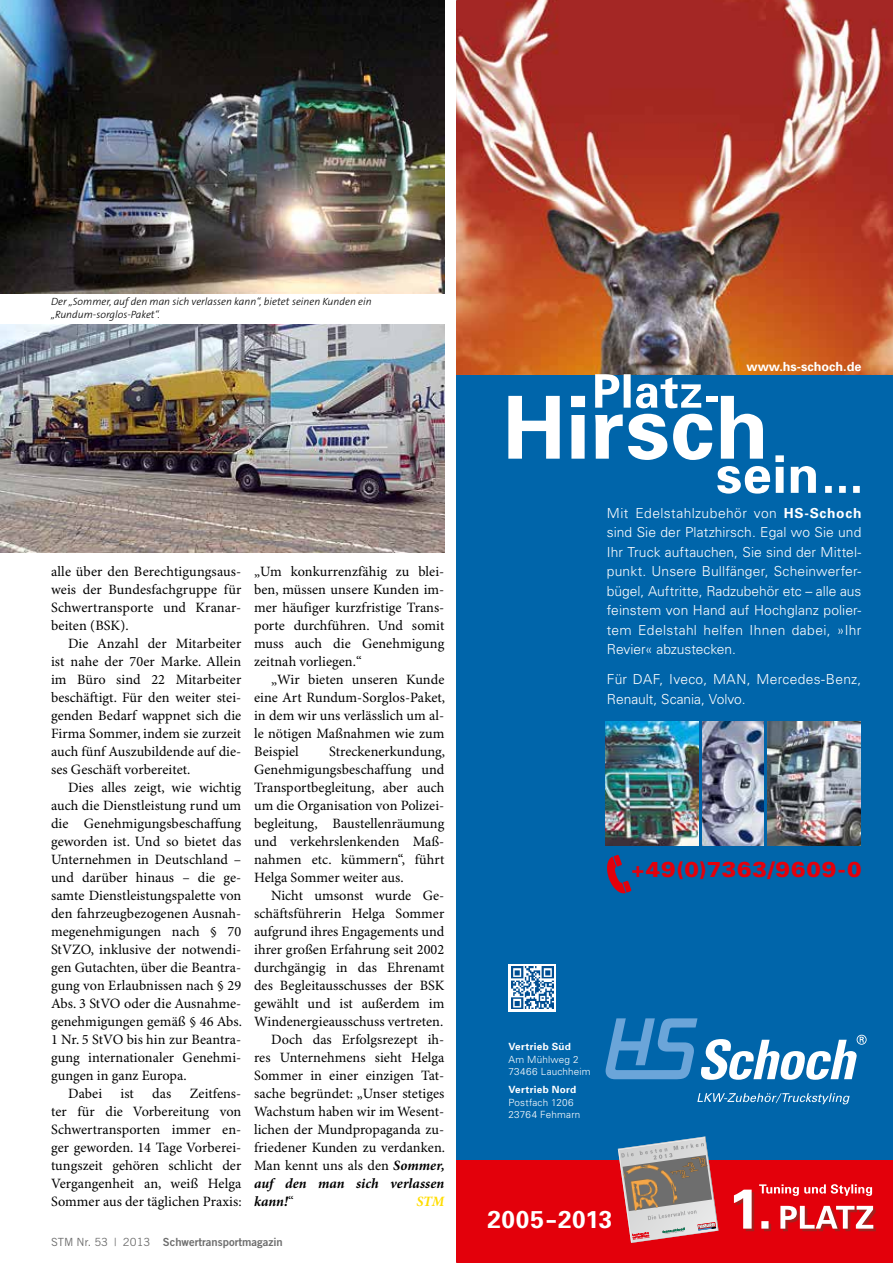
<style>
.page{position:relative;width:893px;height:1263px;background:#fff}
.page>*{position:absolute;margin:0;border:0;box-sizing:border-box;transform-origin:0 0}
.t1{font:700 24.45px "Univers";letter-spacing:.015em;color:#fff}
.t2{font:900 21.6px "Univers";letter-spacing:.045em;color:#e3000b}
.t3{font:14.25px/18px "Minion Pro";letter-spacing:.005em;color:#000;text-align:justify}
.t4{font:italic 700 14.25px "Minion Pro";letter-spacing:.005em;color:#000}
.t5{font:italic 700 14.25px "Minion Pro";color:#fd0}
.t6{font:300 13.8px/19.5px "Univers";letter-spacing:.02em;color:#fff;text-align:justify}
.t7{font:700 12.6px "Univers";color:#fff}
.t8{font:11.25px "Trade Gothic Bold Two";color:#6e6e6e}
.t9{font:italic 300 10.5px/12.3px "The Sans B3";color:#000}
.t10{font:300 9.9px/12.5px "Univers";letter-spacing:.02em;color:#fff}
.t11{font:700 9.9px "Univers";letter-spacing:.03em;color:#fff}
.s1{font-weight:700;font-style:italic}
.s2{font-weight:400;font-style:normal}
.s3{font-family:"Trade Gothic"}
.s4{font-weight:700}
</style>
<div class="page">
<div style="left:456px;top:0;width:437px;height:1263px;background:#0065aa"></div>
<img style="left:456px;top:0;width:437px;height:374px">
<svg style="left:607px;top:855px;width:24px;height:39px"></svg>
<svg style="left:508px;top:374px;width:352px;height:120px"></svg>
<div style="left:707px;top:396px;width:11px;height:5px;background:#fff"></div>
<svg style="left:605px;top:1018px;width:262px;height:62px"></svg>
<svg style="left:697px;top:1093px;width:153px;height:11px"></svg>
<img style="left:702px;top:721px;width:62px;height:124px">
<img style="left:606px;top:721px;width:92px;height:124px">
<img style="left:768px;top:721px;width:92px;height:124px">
<div style="left:456px;top:1161px;width:437px;height:102px;background:#e3000b"></div>
<svg style="left:618px;top:1136px;width:100px;height:107px"></svg>
<svg style="left:734px;top:1184px;width:142px;height:47px"></svg>
<svg style="left:508px;top:964px;width:48px;height:48px"></svg>
<img style="left:511px;top:967px;width:42px;height:42px">
<svg style="left:660px;top:0;width:233px;height:39px;background:#ac3e3a"></svg>
<img style="left:0;top:0;width:444px;height:293px">
<img style="left:0;top:324px;width:444px;height:228px">
<p class="t9" style="left:51px;top:296px;width:322px">Der „Sommer, auf den man sich verlassen kann“, bietet seinen Kunden ein „Rundum-sorglos-Paket“.</p>
<p class="t7" style="left:746px;top:358px;width:117px">www.hs-schoch.de</p>
<p class="t3" style="left:51px;top:563px;width:192px">alle über den Berechtigungsaus&shy;weis der Bundesfachgruppe für Schwertransporte und Kranar&shy;beiten (BSK).</p>
<p class="t3" style="left:51px;top:635px;width:192px;text-indent:17px">Die Anzahl der Mitarbeiter ist nahe der 70er Marke. Allein im Büro sind 22 Mitarbeiter beschäftigt. Für den weiter stei&shy;genden Bedarf wappnet sich die Firma Sommer, indem sie zurzeit auch fünf Auszubildende auf die&shy;ses Geschäft vorbereitet.</p>
<p class="t3" style="left:68px;top:779px;width:175px">Dies alles zeigt, wie wichtig</p>
<p class="t3" style="left:51px;top:797px;width:192px">auch die Dienstleistung rund um</p>
<p class="t3" style="left:51px;top:815px;width:192px">die Genehmigungsbeschaffung</p>
<p class="t3" style="left:51px;top:833px;width:192px">geworden ist. Und so bietet das</p>
<p class="t3" style="left:51px;top:851px;width:192px">Unternehmen in Deutschland –</p>
<p class="t3" style="left:51px;top:869px;width:192px">und darüber hinaus – die ge-</p>
<p class="t3" style="left:51px;top:887px;width:192px">samte Dienstleistungspalette von</p>
<p class="t3" style="left:51px;top:905px;width:192px">den fahrzeugbezogenen Ausnah-</p>
<p class="t3" style="left:51px;top:923px;width:192px">megenehmigungen nach § 70</p>
<p class="t3" style="left:51px;top:941px;width:192px">StVZO, inklusive der notwendi-</p>
<p class="t3" style="left:51px;top:959px;width:192px">gen Gutachten, über die Beantra-</p>
<p class="t3" style="left:51px;top:977px;width:192px">gung von Erlaubnissen nach § 29</p>
<p class="t3" style="left:51px;top:995px;width:192px">Abs. 3 StVO oder die Ausnahme-</p>
<p class="t3" style="left:51px;top:1013px;width:193px">genehmigungen gemäß § 46 Abs.</p>
<p class="t3" style="left:51px;top:1031px;width:192px">1 Nr. 5 StVO bis hin zur Beantra-</p>
<p class="t3" style="left:51px;top:1049px;width:192px">gung internationaler Genehmi-</p>
<p class="t3" style="left:51px;top:1067px;width:137px">gungen in ganz Europa.</p>
<p class="t3" style="left:68px;top:1085px;width:36px">Dabei</p>
<p class="t3" style="left:121px;top:1085px;width:15px">ist</p>
<p class="t3" style="left:152px;top:1085px;width:21px">das</p>
<p class="t3" style="left:51px;top:1085px;width:192px;text-indent:139px">Zeitfens&shy;ter für die Vorbereitung von Schwertransporten immer en&shy;ger geworden. 14 Tage Vorberei&shy;tungszeit gehören schlicht der Vergangenheit an, weiß Helga Sommer aus der täglichen Praxis:</p>
<p class="t3" style="left:254px;top:563px;width:192px">„Um konkurrenzfähig zu blei&shy;ben, müssen unsere Kunden im&shy;mer häufiger kurzfristige Trans&shy;porte durchführen. Und somit muss auch die Genehmigung zeitnah vorliegen.“</p>
<p class="t3" style="left:254px;top:671px;width:193px;text-indent:17px">„Wir bieten unseren Kunde eine Art Rundum-Sorglos-Paket, in dem wir uns verlässlich um al&shy;le nötigen Maßnahmen wie zum Beispiel</p>
<p class="t3" style="left:254px;top:743px;width:193px;text-indent:75px">Streckenerkundung, Genehmigungsbeschaffung und Transportbegleitung, aber auch um die Organisation von Polizei&shy;begleitung, Baustellenräumung und verkehrslenkenden Maß&shy;nahmen etc. kümmern“, führt Helga Sommer weiter aus.</p>
<p class="t3" style="left:271px;top:887px;width:175px">Nicht umsonst wurde Ge-</p>
<p class="t3" style="left:254px;top:905px;width:192px">schäftsführerin Helga Sommer</p>
<p class="t3" style="left:254px;top:923px;width:192px">aufgrund ihres Engagements und</p>
<p class="t3" style="left:254px;top:941px;width:192px">ihrer großen Erfahrung seit 2002</p>
<p class="t3" style="left:254px;top:959px;width:192px">durchgängig in das Ehrenamt</p>
<p class="t3" style="left:254px;top:977px;width:192px">des Begleitausschusses der BSK</p>
<p class="t3" style="left:254px;top:995px;width:192px">gewählt und ist außerdem im</p>
<p class="t3" style="left:254px;top:1013px;width:191px">Windenergieausschuss vertreten.</p>
<p class="t3" style="left:271px;top:1031px;width:175px">Doch das Erfolgsrezept ih-</p>
<p class="t3" style="left:254px;top:1049px;width:192px">res Unternehmens sieht Helga</p>
<p class="t3" style="left:254px;top:1067px;width:192px">Sommer in einer einzigen Tat-</p>
<p class="t3" style="left:254px;top:1085px;width:192px">sache begründet: „Unser stetiges</p>
<p class="t3" style="left:254px;top:1103px;width:192px">Wachstum haben wir im Wesent-</p>
<p class="t3" style="left:254px;top:1121px;width:192px">lichen der Mundpropaganda zu-</p>
<p class="t3" style="left:254px;top:1139px;width:193px">friedener Kunden zu verdanken.</p>
<p class="t3" style="left:254px;top:1157px;width:192px">Man kennt uns als den <span class="s1">Sommer,</span></p>
<p class="t4" style="left:254px;top:1175px;width:192px">auf den man sich verlassen</p>
<p class="t4" style="left:254px;top:1193px;width:41px">kann!<span class="s2">“</span></p>
<p class="t5" style="left:416px;top:1193px;width:30px">STM</p>
<p class="t8" style="left:51px;top:1235px;width:233px"><span class="s3">STM Nr. 53 | 2013</span> Schwertransportmagazin</p>
<p class="t6" style="left:607px;top:503px;width:256px">Mit Edelstahlzubehör von <span class="s4">HS-Schoch </span>sind Sie der Platzhirsch. Egal wo Sie und Ihr Truck auftauchen, Sie sind der Mittel&shy;punkt. Unsere Bullfänger, Scheinwerfer&shy;bügel, Auftritte, Radzubehör etc – alle aus feinstem von Hand auf Hochglanz polier&shy;tem Edelstahl helfen Ihnen dabei, »Ihr Revier« abzustecken.</p>
<p class="t6" style="left:607px;top:669px;width:256px">Für DAF, Iveco, MAN, Mercedes-Benz,<br>Renault, Scania, Volvo.</p>
<h2 class="t2" style="left:631px;top:856px;width:232px">+49(0)7363/9609-0</h2>
<p class="t11" style="left:508px;top:1040px;width:64px">Vertrieb Süd</p>
<p class="t10" style="left:508px;top:1052px;width:84px">Am Mühlweg 2<br>73466 Lauchheim</p>
<p class="t11" style="left:508px;top:1083px;width:69px">Vertrieb Nord</p>
<p class="t10" style="left:508px;top:1096px;width:73px">Postfach 1206<br>23764 Fehmarn</p>
<h1 class="t1" style="left:488px;top:1204px;width:126px">2005–2013</h1>
</div>
